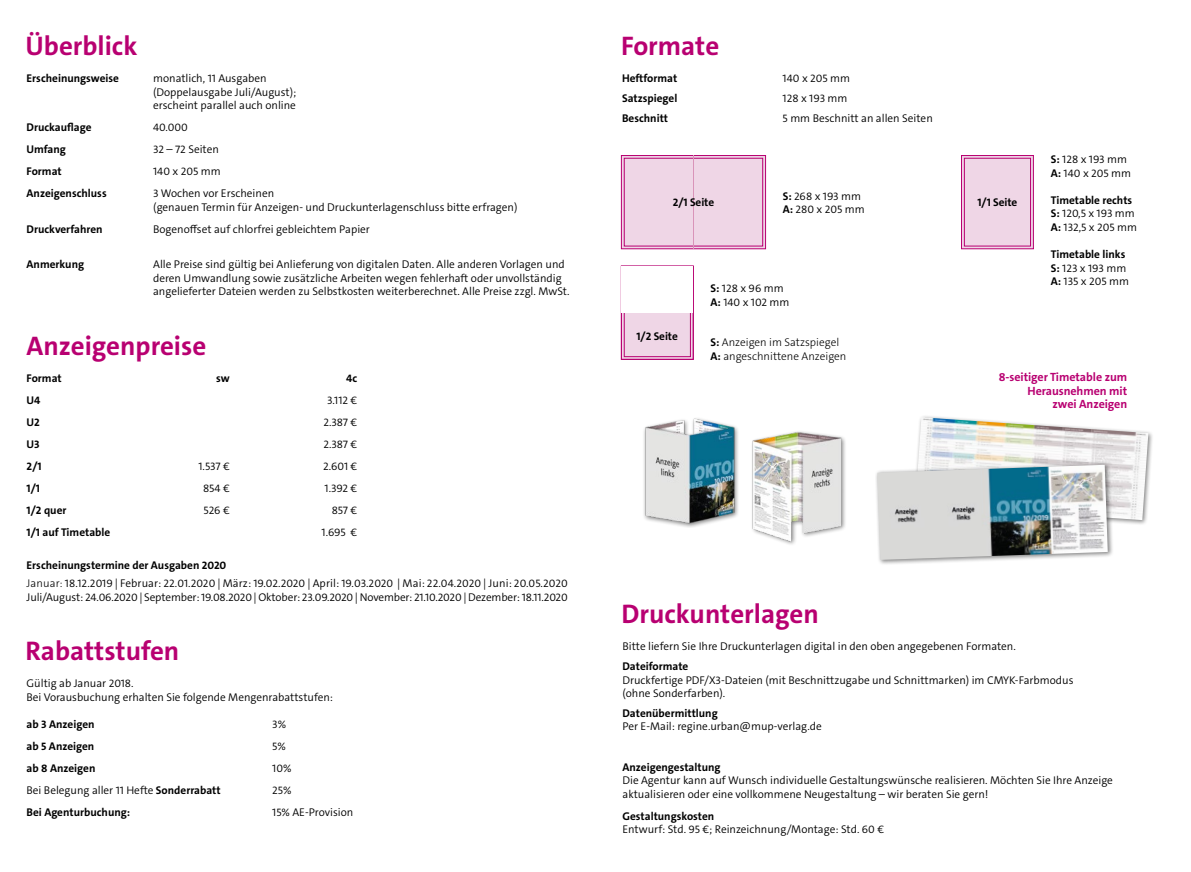
<style>
.page{position:relative;width:1191px;height:872px;background:#fff}
.page>*{position:absolute;margin:0;border:0;box-sizing:border-box;transform-origin:0 0}
.t1{font:700 27px "The Sans C5";color:#b80071}
.t2{font:700 12px/13.5px "The Sans C5";letter-spacing:-.005em;color:#b80071;text-align:right}
.t3{font:300 11.25px/13.5px "The Sans C5";color:#000}
.t4{font:700 11.25px/13.5px "The Sans C5";color:#000}
.t5{font:300 11.25px/13.5px "The Sans C5";color:#000}
.s1{font-weight:700}
.s2{font-style:inherit}
.s3{font-weight:300}
</style>
<div class="page">
<div style="left:621px;top:155px;width:145px;height:94px;background:linear-gradient(to right,#e09ec7,#e09fc7);border:1px solid #b80071"></div>
<div style="left:624px;top:158px;width:139px;height:88px;background:#efd6e6;border:1px solid #b80071"></div>
<hr style="left:693px;top:155px;width:1px;height:94px;background:#d994b9">
<svg style="left:961px;top:155px;width:72px;height:94px"></svg>
<div style="left:964px;top:158px;width:67px;height:88px;background:#efd6e6;border:1px solid #b80071"></div>
<div style="left:912px;top:414px;width:242px;height:112px;background:#000;opacity:.5"></div>
<img style="left:915px;top:417px;width:233px;height:103px">
<div style="left:874px;top:462px;width:239px;height:104px;background:#000;opacity:.5"></div>
<img style="left:877px;top:465px;width:230px;height:95px">
<img style="left:752px;top:431px;width:94px;height:113px">
<img style="left:643px;top:418px;width:95px;height:110px">
<div style="left:624px;top:268px;width:67px;height:89px;background:#efd6e6;border:1px solid #b80071"></div>
<div style="left:621px;top:266px;width:72px;height:94px;border:1px solid #b80071"></div>
<div style="left:622px;top:266px;width:71px;height:46px;background:#fff"></div>
<h1 class="t1" style="left:26px;top:29px;width:113px">Überblick</h1>
<p class="t4" style="left:27px;top:72px;width:94px">Erscheinungsweise</p>
<p class="t3" style="left:153px;top:72px;width:145px">monatlich, 11 Ausgaben (Doppelausgabe Juli/August); erscheint parallel auch online</p>
<p class="t4" style="left:27px;top:121px;width:67px">Druckauflage</p>
<p class="t3" style="left:153px;top:121px;width:36px">40.000</p>
<p class="t4" style="left:27px;top:143px;width:41px">Umfang</p>
<p class="t3" style="left:153px;top:143px;width:67px">32 – 72 Seiten</p>
<p class="t4" style="left:27px;top:165px;width:37px">Format</p>
<p class="t3" style="left:153px;top:165px;width:69px">140 x 205 mm</p>
<p class="t4" style="left:27px;top:187px;width:82px">Anzeigenschluss</p>
<p class="t3" style="left:153px;top:187px;width:366px">3 Wochen vor Erscheinen<br>(genauen Termin für Anzeigen- und Druckunterlagenschluss bitte erfragen)</p>
<p class="t4" style="left:27px;top:222px;width:78px">Druckverfahren</p>
<p class="t3" style="left:153px;top:222px;width:218px">Bogenoffset auf chlorfrei gebleichtem Papier</p>
<p class="t4" style="left:27px;top:258px;width:59px">Anmerkung</p>
<p class="t3" style="left:153px;top:258px;width:418px">Alle Preise sind gültig bei Anlieferung von digitalen Daten. Alle anderen Vorlagen und deren Umwandlung sowie zusätzliche Arbeiten wegen fehlerhaft oder unvollständig angelieferter Dateien werden zu Selbstkosten weiterberechnet. Alle Preise zzgl. MwSt.</p>
<h1 class="t1" style="left:27px;top:328px;width:181px">Anzeigenpreise</h1>
<p class="t4" style="left:27px;top:371px;width:37px">Format</p>
<p class="t4" style="left:216px;top:371px;width:15px">sw</p>
<p class="t4" style="left:346px;top:371px;width:13px">4c</p>
<p class="t4" style="left:27px;top:393px;width:15px">U4</p>
<p class="t3" style="left:327px;top:393px;width:32px">3.112 €</p>
<p class="t4" style="left:27px;top:415px;width:15px">U2</p>
<p class="t3" style="left:323px;top:415px;width:35px">2.387 €</p>
<p class="t4" style="left:27px;top:437px;width:15px">U3</p>
<p class="t3" style="left:323px;top:437px;width:35px">2.387 €</p>
<p class="t4" style="left:27px;top:459px;width:17px">2/1</p>
<p class="t3" style="left:198px;top:459px;width:33px">1.537 €</p>
<p class="t3" style="left:323px;top:459px;width:36px">2.601 €</p>
<p class="t4" style="left:27px;top:481px;width:15px">1/1</p>
<p class="t3" style="left:203px;top:481px;width:28px">854 €</p>
<p class="t3" style="left:325px;top:481px;width:34px">1.392 €</p>
<p class="t4" style="left:27px;top:503px;width:41px">1/2 quer</p>
<p class="t3" style="left:204px;top:503px;width:28px">526 €</p>
<p class="t3" style="left:332px;top:503px;width:27px">857 €</p>
<p class="t4" style="left:27px;top:525px;width:85px">1/1 auf Timetable</p>
<p class="t3" style="left:321px;top:525px;width:37px">1.695 €</p>
<p class="t3" style="left:27px;top:557px;width:543px;line-height:17.7px"><span class="s1">Erscheinungstermine der Ausgaben 2020<br></span><span class="s2">Januar:</span> 18.12.2019 | Februar: 22.01.2020 | März: 19.02.2020 | April: 19.03.2020 | Mai: 22.04.2020 | Juni: 20.05.2020</p>
<p class="t3" style="left:27px;top:590px;width:543px">Juli/August: 24.06.2020 | September: 19.08.2020 | Oktober: 23.09.2020 | November: 21.10.2020 | Dezember: 18.11.2020</p>
<h1 class="t1" style="left:26px;top:633px;width:155px">Rabattstufen</h1>
<p class="t3" style="left:27px;top:676px;width:308px">Gültig ab Januar 2018.<br>Bei Vorausbuchung erhalten Sie folgende Mengenrabattstufen:</p>
<p class="t4" style="left:27px;top:717px;width:69px">ab 3 Anzeigen</p>
<p class="t3" style="left:272px;top:717px;width:15px">3%</p>
<p class="t4" style="left:27px;top:739px;width:69px">ab 5 Anzeigen</p>
<p class="t3" style="left:272px;top:739px;width:15px">5%</p>
<p class="t4" style="left:27px;top:761px;width:70px">ab 8 Anzeigen</p>
<p class="t3" style="left:272px;top:761px;width:21px">10%</p>
<p class="t3" style="left:27px;top:783px;width:195px">Bei Belegung aller 11 Hefte <span class="s1">Sonderrabatt</span></p>
<p class="t3" style="left:272px;top:783px;width:21px">25%</p>
<p class="t4" style="left:27px;top:805px;width:105px">Bei Agenturbuchung:</p>
<p class="t3" style="left:272px;top:805px;width:83px">15% AE-Provision</p>
<h1 class="t1" style="left:621px;top:29px;width:100px">Formate</h1>
<p class="t4" style="left:622px;top:72px;width:57px">Heftformat</p>
<p class="t3" style="left:782px;top:72px;width:69px">140 x 205 mm</p>
<p class="t4" style="left:622px;top:92px;width:57px">Satzspiegel</p>
<p class="t3" style="left:782px;top:92px;width:66px">128 x 193 mm</p>
<p class="t4" style="left:622px;top:112px;width:48px">Beschnitt</p>
<p class="t3" style="left:782px;top:112px;width:152px">5 mm Beschnitt an allen Seiten</p>
<p class="t3" style="left:782px;top:189px;width:84px"><span class="s1">S:</span> 268 x 193 mm<br><span class="s1">A:</span> 280 x 205 mm</p>
<p class="t4" style="left:672px;top:196px;width:43px">2/1 Seite</p>
<p class="t4" style="left:977px;top:196px;width:41px">1/1 Seite</p>
<p class="t4" style="left:636px;top:330px;width:43px">1/2 Seite</p>
<p class="t3" style="left:710px;top:282px;width:80px"><span class="s1">S:</span> 128 x 96 mm<br><span class="s1">A:</span> 140 x 102 mm</p>
<p class="t5" style="left:710px;top:336px;width:137px"><span class="s1">S:</span> Anzeigen im Satzspiegel<br><span class="s1">A:</span> angeschnittene Anzeigen</p>
<p class="t3" style="left:1050px;top:153px;width:82px"><span class="s1">S:</span> 128 x 193 mm<br><span class="s1">A:</span> 140 x 205 mm</p>
<p class="t3" style="left:1050px;top:193px;width:88px"><span class="s1">Timetable rechts<br>S:</span> 120,5 x 193 mm<br><span class="s1">A:</span> 132,5 x 205 mm</p>
<p class="t4" style="left:1050px;top:247px;width:80px">Timetable links<br>S: <span class="s3">123 x 193 mm<br></span>A: <span class="s3">135 x 205 mm</span></p>
<p class="t2" style="left:998px;top:370px;width:130px">8-seitiger Timetable zum<br>Herausnehmen mit<br>zwei Anzeigen</p>
<h1 class="t1" style="left:621px;top:596px;width:199px">Druckunterlagen</h1>
<p class="t3" style="left:622px;top:639px;width:395px">Bitte liefern Sie Ihre Druckunterlagen digital in den oben angegebenen Formaten.</p>
<p class="t4" style="left:622px;top:659px;width:67px">Dateiformate</p>
<p class="t3" style="left:622px;top:673px;width:452px">Druckfertige PDF/X3-Dateien (mit Beschnittzugabe und Schnittmarken) im CMYK-Farbmodus (ohne Sonderfarben).</p>
<p class="t4" style="left:622px;top:706px;width:97px">Datenübermittlung</p>
<p class="t3" style="left:622px;top:720px;width:201px">Per E-Mail: regine.urban@mup-verlag.de</p>
<p class="t4" style="left:622px;top:760px;width:100px">Anzeigengestaltung</p>
<p class="t3" style="left:622px;top:774px;width:492px">Die Agentur kann auf Wunsch individuelle Gestaltungswünsche realisieren. Möchten Sie Ihre Anzeige aktualisieren oder eine vollkommene Neugestaltung – wir beraten Sie gern!</p>
<p class="t4" style="left:622px;top:809px;width:93px">Gestaltungskosten</p>
<p class="t3" style="left:622px;top:823px;width:263px">Entwurf: Std. 95 €; Reinzeichnung/Montage: Std. 60 €</p>
</div>
